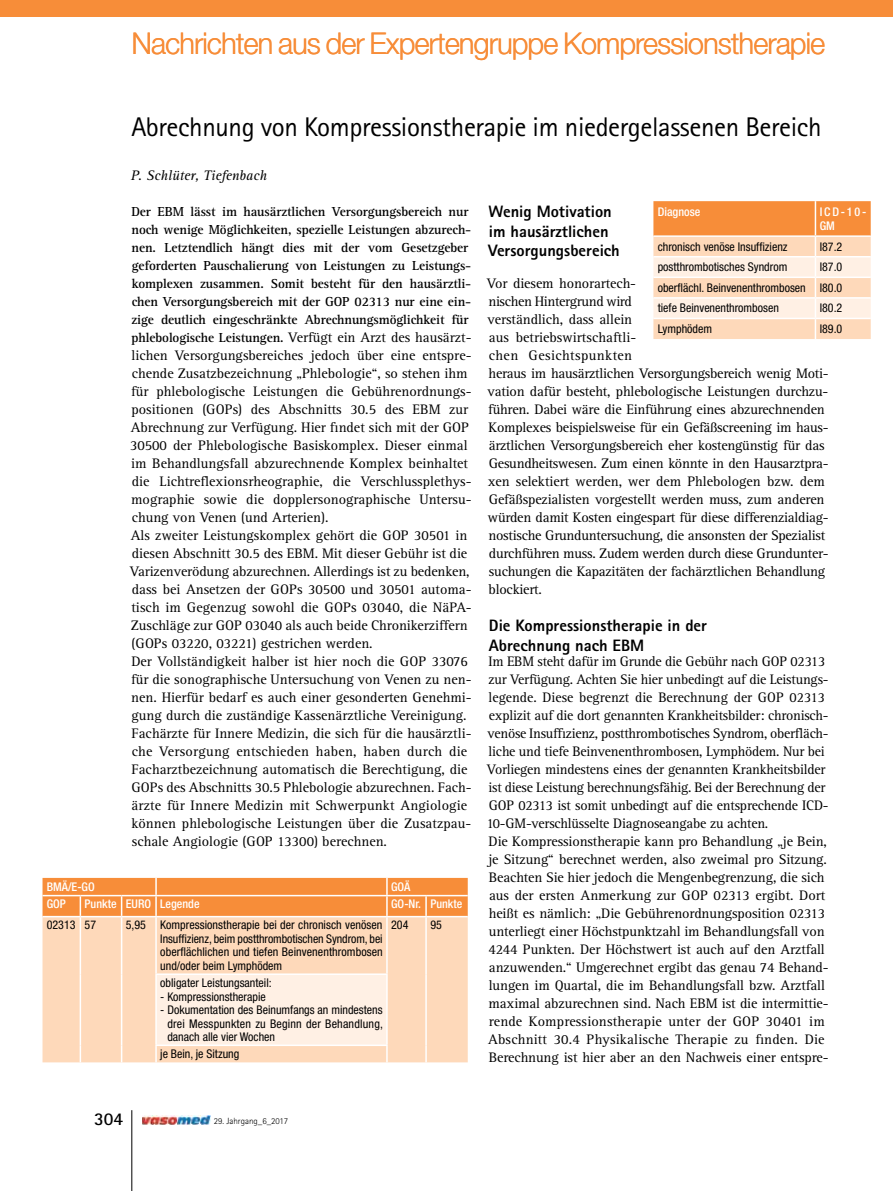
<style>
.page{position:relative;width:893px;height:1191px;background:#fff}
.page>*{position:absolute;margin:0;border:0;box-sizing:border-box;transform-origin:0 0}
.t1{font:300 30px "Helvetica Neue LT Std";letter-spacing:-.025em;color:#f78d39;scale:.96 1}
.t2{font:27px "Rotis Sans Serif Std";letter-spacing:-.015em;color:#000}
.t3{font:700 18px "Rotis Sans Serif Std";color:#000}
.t4{font:800 16.5px/19.5px "Rotis Sans Serif Std";color:#000}
.t5{font:14.25px/18px "Rotis Serif Std";letter-spacing:-.01em;color:#000}
.t6{font:italic 14.25px "Rotis Serif Std";color:#000}
.t7{font:700 13.5px/18px "Rotis Serif Std";letter-spacing:-.01em;color:#000}
.t8{font:condensed 12px/13.5px "Helvetica Neue LT Std";color:#000;text-align:justify}
.t9{font:500 condensed 12px/14.4px "Helvetica Neue LT Std";color:#fff}
.t10{font:300 9px "Rotis Sans Serif Std";color:#000}
.s1{font-weight:700;font-size:13.5px}
</style>
<div class="page">
<div style="left:0;top:0;width:893px;height:17px;background:#f78d39"></div>
<hr style="left:132px;top:1110px;width:1px;height:81px;background:#000">
<img style="left:142px;top:1115px;width:68px;height:9px">
<div style="left:43px;top:917px;width:425px;height:145px;background:#fed9ba"></div>
<div style="left:156px;top:974px;width:231px;height:71px;background:#fff0e4"></div>
<svg style="left:43px;top:878px;width:425px;height:38px;background:#f78f3d"></svg>
<hr style="left:155px;top:896px;width:2px;height:20px;background:#fff">
<hr style="left:386px;top:896px;width:2px;height:20px;background:#fff">
<hr style="left:425px;top:896px;width:2px;height:20px;background:#fff">
<hr style="left:80px;top:917px;width:1px;height:57px;background:#fff">
<hr style="left:121px;top:917px;width:1px;height:57px;background:#fff">
<hr style="left:155px;top:917px;width:2px;height:56px;background:#fff">
<hr style="left:386px;top:917px;width:2px;height:56px;background:#fff">
<hr style="left:425px;top:917px;width:2px;height:57px;background:#fff">
<hr style="left:80px;top:974px;width:1px;height:71px;background:#fff">
<hr style="left:121px;top:974px;width:1px;height:71px;background:#fff">
<hr style="left:155px;top:973px;width:233px;height:2px;background:#fff">
<hr style="left:155px;top:975px;width:2px;height:69px;background:#fff">
<hr style="left:386px;top:975px;width:2px;height:69px;background:#fff">
<hr style="left:425px;top:974px;width:2px;height:71px;background:#fff">
<svg style="left:80px;top:1045px;width:1px;height:17px"></svg>
<svg style="left:121px;top:1045px;width:1px;height:17px"></svg>
<hr style="left:155px;top:1044px;width:233px;height:2px;background:#fff">
<svg style="left:155px;top:1046px;width:2px;height:16px"></svg>
<svg style="left:386px;top:1046px;width:2px;height:16px"></svg>
<svg style="left:425px;top:1045px;width:2px;height:17px"></svg>
<hr style="left:43px;top:895px;width:37px;height:1px;background:#fff">
<hr style="left:80px;top:895px;width:42px;height:1px;background:#fff">
<hr style="left:122px;top:895px;width:34px;height:1px;background:#fff">
<hr style="left:156px;top:895px;width:231px;height:1px;background:#fff">
<hr style="left:387px;top:895px;width:39px;height:1px;background:#fff">
<hr style="left:426px;top:895px;width:42px;height:1px;background:#fff">
<svg style="left:653px;top:201px;width:218px;height:138px;background:#fccea9"></svg>
<hr style="left:653px;top:235px;width:162px;height:2px;background:#fff">
<hr style="left:815px;top:235px;width:56px;height:2px;background:#fff">
<h1 class="t1" style="left:132px;top:25px;width:724px">Nachrichten aus der Expertengruppe Kompressionstherapie</h1>
<h2 class="t2" style="left:131px;top:111px;width:692px">Abrechnung von Kompressionstherapie im niedergelassenen Bereich</h2>
<p class="t6" style="left:131px;top:167px;width:138px">P. Schlüter, Tiefenbach</p>
<p class="t7" style="left:131px;top:203px;width:341px">Der EBM lässt im hausärztlichen Versorgungsbereich nur noch wenige Möglichkeiten, spezielle Leistungen abzurech&shy;nen. Letztendlich hängt dies mit der vom Gesetzgeber geforderten Pauschalierung von Leistungen zu Leistungs&shy;komplexen zusammen. Somit besteht für den hausärztli&shy;chen Versorgungsbereich mit der GOP 02313 nur eine ein&shy;zige deutlich eingeschränkte Abrechnungsmöglichkeit für</p>
<p class="t5" style="left:130px;top:329px;width:343px"><span class="s1">phlebologische Leistungen.</span> Verfügt ein Arzt des hausärzt&shy;lichen Versorgungsbereiches jedoch über eine entspre&shy;chende Zusatzbezeichnung „Phlebologie“, so stehen ihm für phlebologische Leistungen die Gebührenordnungs&shy;positionen (GOPs) des Abschnitts 30.5 des EBM zur Abrechnung zur Verfügung. Hier findet sich mit der GOP 30500 der Phlebologische Basiskomplex. Dieser einmal im Behandlungsfall abzurechnende Komplex beinhaltet die Lichtreflexionsrheographie, die Verschlussplethys&shy;mographie sowie die dopplersonographische Untersu&shy;chung von Venen (und Arterien).<br>Als zweiter Leistungskomplex gehört die GOP 30501 in diesen Abschnitt 30.5 des EBM. Mit dieser Gebühr ist die Varizenverödung abzurechnen. Allerdings ist zu bedenken, dass bei Ansetzen der GOPs 30500 und 30501 automa&shy;tisch im Gegenzug sowohl die GOPs 03040, die NäPA-Zuschläge zur GOP 03040 als auch beide Chronikerziffern (GOPs 03220, 03221) gestrichen werden.<br>Der Vollständigkeit halber ist hier noch die GOP 33076 für die sonographische Untersuchung von Venen zu nen&shy;nen. Hierfür bedarf es auch einer gesonderten Genehmi&shy;gung durch die zuständige Kassenärztliche Vereinigung.<br>Fachärzte für Innere Medizin, die sich für die hausärztli&shy;che Versorgung entschieden haben, haben durch die Facharztbezeichnung automatisch die Berechtigung, die GOPs des Abschnitts 30.5 Phlebologie abzurechnen. Fach&shy;ärzte für Innere Medizin mit Schwerpunkt Angiologie können phlebologische Leistungen über die Zusatzpau&shy;schale Angiologie (GOP 13300) berechnen.</p>
<p class="t9" style="left:47px;top:879px;width:49px">BMÄ/E-GO</p>
<p class="t9" style="left:391px;top:879px;width:21px">GOÄ</p>
<p class="t9" style="left:47px;top:896px;width:21px">GOP</p>
<p class="t9" style="left:85px;top:896px;width:116px">Punkte EURO Legende</p>
<p class="t9" style="left:391px;top:896px;width:73px">GO-Nr. Punkte</p>
<p class="t8" style="left:47px;top:918px;width:51px">02313 57</p>
<p class="t8" style="left:160px;top:918px;width:224px;text-indent:-34px">5,95 Kompressionstherapie bei der chronisch venösen Insuffizienz, beim postthrombotischen Syndrom, bei oberflächlichen und tiefen Beinvenenthrombosen und/oder beim Lymphödem</p>
<p class="t8" style="left:391px;top:918px;width:19px">204</p>
<p class="t8" style="left:430px;top:918px;width:13px">95</p>
<p class="t8" style="left:160px;top:976px;width:113px">obligater Leistungsanteil:</p>
<p class="t8" style="left:160px;top:989px;width:107px">- Kompressionstherapie</p>
<p class="t8" style="left:167px;top:1003px;width:217px;text-indent:-7px">- Dokumentation des Beinumfangs an mindestens drei Messpunkten zu Beginn der Behandlung, danach alle vier Wochen</p>
<p class="t8" style="left:160px;top:1047px;width:81px">je Bein, je Sitzung</p>
<p class="t4" style="left:488px;top:201px;width:133px">Wenig Motivation im hausärztlichen<br>Versorgungsbereich</p>
<p class="t5" style="left:487px;top:275px;width:343px">Vor diesem honorartech-<br>nischen Hintergrund wird<br>verständlich, dass allein<br>aus betriebswirtschaftli-<br>chen Gesichtspunkten<br>heraus im hausärztlichen Versorgungsbereich wenig Moti&shy;vation dafür besteht, phlebologische Leistungen durchzu&shy;führen. Dabei wäre die Einführung eines abzurechnenden Komplexes beispielsweise für ein Gefäßscreening im haus&shy;ärztlichen Versorgungsbereich eher kostengünstig für das Gesundheitswesen. Zum einen könnte in den Hausarztpra&shy;xen selektiert werden, wer dem Phlebologen bzw. dem Gefäßspezialisten vorgestellt werden muss, zum anderen würden damit Kosten eingespart für diese differenzialdiag&shy;nostische Grunduntersuchung, die ansonsten der Spezialist durchführen muss. Zudem werden durch diese Grundunter&shy;suchungen die Kapazitäten der fachärztlichen Behandlung blockiert.</p>
<p class="t4" style="left:489px;top:615px;width:220px">Die Kompressionstherapie in der<br>Abrechnung nach EBM</p>
<p class="t5" style="left:487px;top:653px;width:344px">Im EBM steht dafür im Grunde die Gebühr nach GOP 02313 zur Verfügung. Achten Sie hier unbedingt auf die Leistungs&shy;legende. Diese begrenzt die Berechnung der GOP 02313 explizit auf die dort genannten Krankheitsbilder: chronisch&shy;venöse Insuffizienz, postthrombotisches Syndrom, oberfläch&shy;liche und tiefe Beinvenenthrombosen, Lymphödem. Nur bei Vorliegen mindestens eines der genannten Krankheitsbilder ist diese Leistung berechnungsfähig. Bei der Berechnung der GOP 02313 ist somit unbedingt auf die entsprechende ICD-10-GM-verschlüsselte Diagnoseangabe zu achten.<br>Die Kompressionstherapie kann pro Behandlung „je Bein, je Sitzung“ berechnet werden, also zweimal pro Sitzung.<br>Beachten Sie hier jedoch die Mengenbegrenzung, die sich aus der ersten Anmerkung zur GOP 02313 ergibt. Dort heißt es nämlich: „Die Gebührenordnungsposition 02313 unterliegt einer Höchstpunktzahl im Behandlungsfall von 4244 Punkten. Der Höchstwert ist auch auf den Arztfall anzuwenden.“ Umgerechnet ergibt das genau 74 Behand&shy;lungen im Quartal, die im Behandlungsfall bzw. Arztfall maximal abzurechnen sind. Nach EBM ist die intermittie&shy;rende Kompressionstherapie unter der GOP 30401 im Abschnitt 30.4 Physikalische Therapie zu finden. Die Berechnung ist hier aber an den Nachweis einer entspre-</p>
<p class="t9" style="left:658px;top:204px;width:44px">Diagnose</p>
<p class="t9" style="left:820px;top:204px;width:48px">ICD-10-<br>GM</p>
<p class="t8" style="left:658px;top:240px;width:131px">chronisch venöse Insuffizienz</p>
<p class="t8" style="left:820px;top:240px;width:24px">I87.2</p>
<p class="t8" style="left:658px;top:260px;width:131px">postthrombotisches Syndrom</p>
<p class="t8" style="left:658px;top:257px;width:186px;line-height:20.5px;text-indent:162px">I87.0 oberflächl. Beinvenenthrombosen I80.0 tiefe Beinvenenthrombosen</p>
<p class="t8" style="left:820px;top:301px;width:24px">I80.2</p>
<p class="t8" style="left:658px;top:322px;width:56px">Lymphödem</p>
<p class="t8" style="left:820px;top:322px;width:24px">I89.0</p>
<p class="t3" style="left:94px;top:1107px;width:30px">304</p>
<p class="t10" style="left:214px;top:1115px;width:76px">29. Jahrgang_6_2017</p>
</div>
